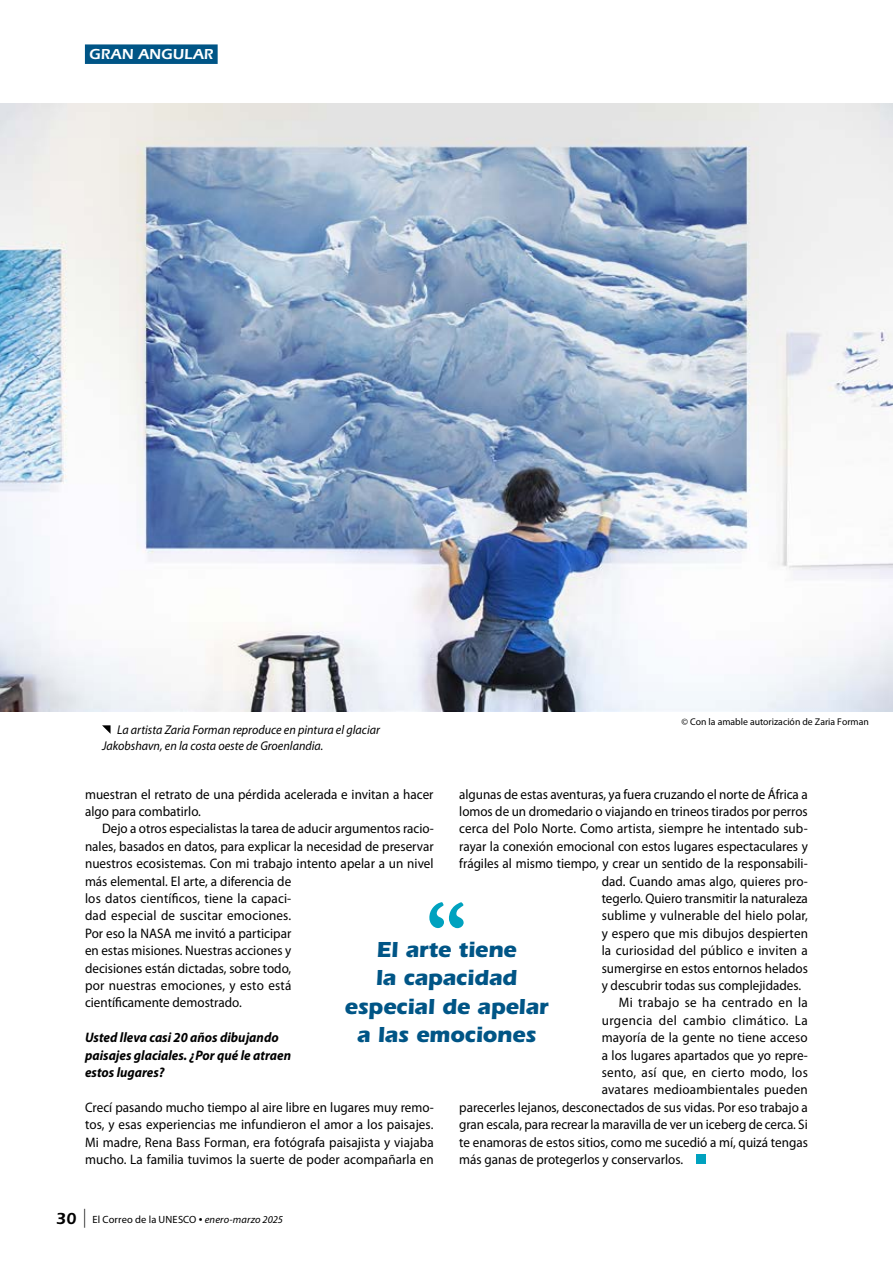
<style>
.page{position:relative;width:893px;height:1263px;background:#fff}
.page>*{position:absolute;margin:0;border:0;box-sizing:border-box;transform-origin:0 0}
.t1{font:700 22.5px/28.5px "ITC Eras Std";letter-spacing:-.01em;color:#005586;text-align:center}
.t2{font:600 15px "ITC Eras Std";letter-spacing:.03em;color:#fff}
.t3{font:13.8px/17.4px "Myriad Pro";color:#000;scale:.95 1}
.t4{font:italic 700 13.8px/17.4px "Myriad Pro";color:#000;scale:.95 1}
.t5{font:13.8px "Myriad Pro";letter-spacing:.025em;color:#000;scale:.95 1}
.t6{font:13.8px "Myriad Pro";letter-spacing:.02em;color:#000;scale:.95 1}
.t7{font:13.8px "Myriad Pro";letter-spacing:.03em;color:#000;scale:.95 1}
.t8{font:italic 12.75px/16.5px "Myriad Pro";color:#000;scale:.95 1}
.t9{font:10.5px "Myriad Pro";letter-spacing:.015em;color:#000}
.t10{font:9.75px "Myriad Pro";color:#000}
.s1{font-family:"ITC Eras Std";font-weight:600;font-size:16.5px}
.s2{font-size:18.9px}
.s3{font-size:13.5px}
.s4{font-style:italic}
</style>
<div class="page">
<img style="left:0;top:104px;width:893px;height:607px">
<div style="left:85px;top:44px;width:133px;height:20px;background:#005586"></div>
<div style="left:696px;top:1155px;width:9px;height:9px;background:#00a2bf"></div>
<svg style="left:429px;top:902px;width:35px;height:26px"></svg>
<svg style="left:102px;top:725px;width:9px;height:9px"></svg>
<p class="t2" style="left:89px;top:46px;width:126px">GRAN ANGULAR</p>
<p class="t8" style="left:102px;top:722px;width:294px;text-indent:15px">La artista Zaria Forman reproduce en pintura el glaciar<br>Jakobshavn, en la costa oeste de Groenlandia.</p>
<p class="t10" style="left:681px;top:716px;width:189px">© Con la amable autorización de Zaria Forman</p>
<p class="t3" style="left:459px;top:785px;width:368px">algunas de estas aventuras, ya fuera cruzando el norte de África a</p>
<p class="t3" style="left:459px;top:803px;width:368px">lomos de un dromedario o viajando en trineos tirados por perros</p>
<p class="t3" style="left:459px;top:820px;width:369px">cerca del Polo Norte. Como artista, siempre he intentado sub-</p>
<p class="t3" style="left:459px;top:838px;width:368px">rayar la conexión emocional con estos lugares espectaculares y</p>
<p class="t3" style="left:459px;top:855px;width:369px">frágiles al mismo tiempo, y crear un sentido de la responsabili-</p>
<p class="t3" style="left:602px;top:872px;width:219px">dad. Cuando amas algo, quieres pro-</p>
<p class="t3" style="left:602px;top:890px;width:219px">tegerlo. Quiero transmitir la naturaleza</p>
<p class="t3" style="left:602px;top:907px;width:219px">sublime y vulnerable del hielo polar,</p>
<p class="t3" style="left:602px;top:925px;width:219px">y espero que mis dibujos despierten</p>
<p class="t3" style="left:602px;top:942px;width:218px">la curiosidad del público e inviten a</p>
<p class="t3" style="left:602px;top:959px;width:219px">sumergirse en estos entornos helados</p>
<p class="t3" style="left:602px;top:977px;width:211px">y descubrir todas sus complejidades.</p>
<p class="t5" style="left:619px;top:995px;width:201px">Mi trabajo se ha centrado en la</p>
<p class="t7" style="left:602px;top:1012px;width:218px">urgencia del cambio climático. La</p>
<p class="t3" style="left:602px;top:1029px;width:218px">mayoría de la gente no tiene acceso</p>
<p class="t3" style="left:602px;top:1046px;width:219px">a los lugares apartados que yo repre-</p>
<p class="t5" style="left:602px;top:1065px;width:218px">sento, así que, en cierto modo, los</p>
<p class="t6" style="left:602px;top:1082px;width:218px">avatares medioambientales pueden</p>
<p class="t3" style="left:459px;top:1099px;width:368px">parecerles lejanos, desconectados de sus vidas. Por eso trabajo a</p>
<p class="t3" style="left:459px;top:1116px;width:368px">gran escala, para recrear la maravilla de ver un iceberg de cerca. Si</p>
<p class="t3" style="left:459px;top:1133px;width:368px">te enamoras de estos sitios, como me sucedió a mí, quizá tengas</p>
<p class="t3" style="left:459px;top:1151px;width:237px">más ganas de protegerlos y conservarlos.</p>
<p class="t3" style="left:85px;top:785px;width:368px">muestran el retrato de una pérdida acelerada e invitan a hacer algo para combatirlo.</p>
<p class="t3" style="left:85px;top:820px;width:369px;text-indent:17px">Dejo a otros especialistas la tarea de aducir argumentos racio&shy;nales, basados en datos, para explicar la necesidad de preservar nuestros ecosistemas. Con mi trabajo intento apelar a un nivel más elemental. El arte, a diferencia de<br>los datos científicos, tiene la capaci-<br>dad especial de suscitar emociones.<br>Por eso la NASA me invitó a participar<br>en estas misiones. Nuestras acciones y<br>decisiones están dictadas, sobre todo,<br>por nuestras emociones, y esto está<br>científicamente demostrado.</p>
<p class="t4" style="left:85px;top:1029px;width:218px">Usted lleva casi 20 años dibujando paisajes glaciales. ¿Por qué le atraen estos lugares?</p>
<p class="t3" style="left:85px;top:1099px;width:369px;text-align:justify">Crecí pasando mucho tiempo al aire libre en lugares muy remo&shy;tos, y esas experiencias me infundieron el amor a los paisajes.<br>Mi madre, Rena Bass Forman, era fotógrafa paisajista y viajaba mucho. La familia tuvimos la suerte de poder acompañarla en</p>
<h1 class="t1" style="left:344px;top:935px;width:206px">El arte tiene<br>la capacidad especial de apelar a las emociones</h1>
<p class="t9" style="left:56px;top:1213px;width:229px"><span class="s1">30</span> <span class="s2">|</span> El Correo de la UNESCO <span class="s3">•</span> <span class="s4">enero-marzo 2025</span></p>
</div>
